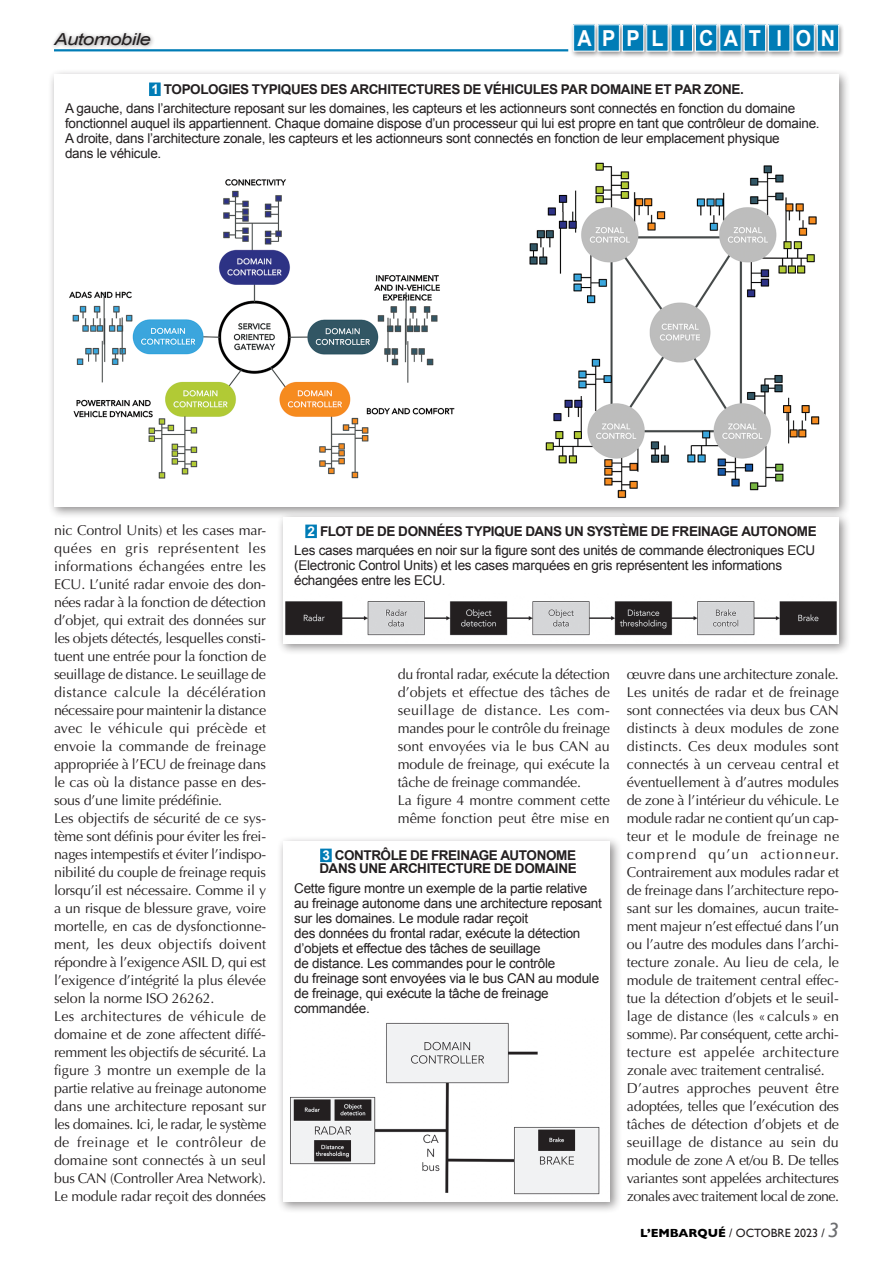
<style>
.page{position:relative;width:893px;height:1263px;background:#fff}
.page>*{position:absolute;margin:0;border:0;box-sizing:border-box;transform-origin:0 0}
.t1{font:700 22.05px "Arial";letter-spacing:.535em;color:#fff;scale:.9 1}
.t2{font:italic 16.5px "Arial";letter-spacing:-.03em;color:#231f20;scale:1.24 1}
.t3{font:14.25px/18px "Optima";letter-spacing:-.015em;color:#231f20}
.t4{font:13.5px/15px "Arial";letter-spacing:-.02em;color:#231f20}
.t5{font:700 13.5px/13.5px "Arial";letter-spacing:-.03em;color:#231f20}
.t6{font:12px "Gill Sans";color:#231f20}
.s1{font-weight:700;color:#fff}
.s2{font-weight:700}
.s3{color:#fff}
.s4{font-weight:700;color:#000}
.s5{font-style:italic;font-size:21px;color:#6c6d70}
</style>
<div class="page">
<div style="left:50px;top:30px;width:106px;height:20px;background:#231f20;opacity:.5"></div>
<hr style="left:54px;top:49px;width:514px;height:2px;background:#007cb6">
<div style="left:570px;top:23px;width:31px;height:35px;background:#231f20;opacity:.5"></div>
<div style="left:574px;top:25px;width:21px;height:26px;background:#007cb6"></div>
<div style="left:595px;top:23px;width:30px;height:35px;background:#231f20;opacity:.5"></div>
<div style="left:598px;top:25px;width:21px;height:26px;background:#007cb6"></div>
<div style="left:619px;top:23px;width:31px;height:35px;background:#231f20;opacity:.5"></div>
<div style="left:622px;top:25px;width:22px;height:26px;background:#007cb6"></div>
<div style="left:622px;top:24px;width:22px;height:27px;border:1px solid #fff"></div>
<div style="left:643px;top:23px;width:31px;height:35px;background:#231f20;opacity:.5"></div>
<div style="left:647px;top:25px;width:21px;height:26px;background:#007cb6"></div>
<div style="left:668px;top:23px;width:31px;height:35px;background:#231f20;opacity:.5"></div>
<div style="left:671px;top:25px;width:21px;height:26px;background:#007cb6"></div>
<div style="left:692px;top:23px;width:31px;height:35px;background:#231f20;opacity:.5"></div>
<div style="left:695px;top:25px;width:22px;height:26px;background:#007cb6"></div>
<div style="left:695px;top:24px;width:22px;height:27px;border:1px solid #fff"></div>
<div style="left:717px;top:23px;width:30px;height:35px;background:#231f20;opacity:.5"></div>
<div style="left:720px;top:25px;width:21px;height:26px;background:#007cb6"></div>
<div style="left:741px;top:23px;width:31px;height:35px;background:#231f20;opacity:.5"></div>
<div style="left:744px;top:25px;width:22px;height:26px;background:#007cb6"></div>
<div style="left:765px;top:23px;width:31px;height:35px;background:#231f20;opacity:.5"></div>
<div style="left:768px;top:25px;width:22px;height:26px;background:#007cb6"></div>
<div style="left:768px;top:24px;width:22px;height:27px;border:1px solid #fff"></div>
<div style="left:789px;top:23px;width:32px;height:35px;background:#231f20;opacity:.5"></div>
<div style="left:793px;top:25px;width:21px;height:26px;background:#007cb6"></div>
<div style="left:814px;top:23px;width:31px;height:35px;background:#231f20;opacity:.5"></div>
<div style="left:817px;top:25px;width:22px;height:26px;background:#007cb6"></div>
<div style="left:817px;top:24px;width:22px;height:27px;border:1px solid #fff"></div>
<div style="left:48px;top:68px;width:803px;height:451px;background:#231f20;opacity:.5"></div>
<div style="left:54px;top:74px;width:785px;height:433px;background:#fff"></div>
<img style="left:69px;top:162px;width:751px;height:337px">
<div style="left:277px;top:511px;width:574px;height:144px;background:#231f20;opacity:.5"></div>
<div style="left:283px;top:517px;width:555px;height:126px;background:#fff"></div>
<img style="left:285px;top:601px;width:552px;height:35px">
<div style="left:305px;top:525px;width:12px;height:13px;background:#007cb6"></div>
<div style="left:277px;top:835px;width:345px;height:378px;background:#231f20;opacity:.5"></div>
<div style="left:283px;top:841px;width:327px;height:360px;background:#fff"></div>
<img style="left:290px;top:1022px;width:310px;height:173px">
<div style="left:320px;top:849px;width:12px;height:13px;background:#007cb6"></div>
<div style="left:149px;top:83px;width:12px;height:13px;background:#007cb6"></div>
<p class="t2" style="left:54px;top:29px;width:80px">Automobile</p>
<h1 class="t1" style="left:577px;top:24px;width:288px">APPL I CAT I ON</h1>
<p class="t4" style="left:65px;top:80px;width:732px;line-height:19.2px;text-indent:86px"><span class="s1">1</span> <span class="s2">TOPOLOGIES TYPIQUES DES ARCHITECTURES DE VÉHICULES PAR DOMAINE ET PAR ZONE.<br></span>A gauche, dans l’architecture reposant sur les domaines, les capteurs et les actionneurs sont connectés en fonction du domaine</p>
<p class="t4" style="left:65px;top:116px;width:756px">fonctionnel auquel ils appartiennent. Chaque domaine dispose d’un processeur qui lui est propre en tant que contrôleur de domaine.<br>A droite, dans l’architecture zonale, les capteurs et les actionneurs sont connectés en fonction de leur emplacement physique<br>dans le véhicule.</p>
<p class="t3" style="left:54px;top:522px;width:214px">nic Control Units) et les cases mar&shy;quées en gris représentent les informations échangées entre les ECU. L’unité radar envoie des don&shy;nées radar à la fonction de détection d’objet, qui extrait des données sur les objets détectés, lesquelles consti&shy;tuent une entrée pour la fonction de seuillage de distance. Le seuillage de distance calcule la décélération nécessaire pour maintenir la distance avec le véhicule qui précède et envoie la commande de freinage appropriée à l’ECU de freinage dans le cas où la distance passe en des&shy;sous d’une limite prédéfinie.<br>Les objectifs de sécurité de ce sys&shy;tème sont définis pour éviter les frei&shy;nages intempestifs et éviter l’indispo&shy;nibilité du couple de freinage requis lorsqu’il est nécessaire. Comme il y a un risque de blessure grave, voire mortelle, en cas de dysfonctionne&shy;ment, les deux objectifs doivent répondre à l’exigence ASIL D, qui est l’exigence d’intégrité la plus élevée selon la norme ISO 26262.<br>Les architectures de véhicule de domaine et de zone affectent diffé&shy;remment les objectifs de sécurité. La figure 3 montre un exemple de la partie relative au freinage autonome dans une architecture reposant sur les domaines. Ici, le radar, le système de freinage et le contrôleur de domaine sont connectés à un seul bus CAN (Controller Area Network).<br>Le module radar reçoit des données</p>
<p class="t4" style="left:294px;top:522px;width:524px;line-height:19.2px;text-align:right"><span class="s1">2</span> <span class="s2">FLOT DE DE DONNÉES TYPIQUE DANS UN SYSTÈME DE FREINAGE AUTONOME<br></span>Les cases marquées en noir sur la figure sont des unités de commande électroniques ECU</p>
<p class="t4" style="left:294px;top:558px;width:489px">(Electronic Control Units) et les cases marquées en gris représentent les informations échangées entre les ECU.</p>
<p class="t3" style="left:398px;top:665px;width:214px">du frontal radar, exécute la détection d’objets et effectue des tâches de seuillage de distance. Les com&shy;mandes pour le contrôle du freinage sont envoyées via le bus CAN au module de freinage, qui exécute la tâche de freinage commandée.<br>La figure 4 montre comment cette même fonction peut être mise en</p>
<p class="t5" style="left:320px;top:849px;width:259px"><span class="s3">3</span> CONTRÔLE DE FREINAGE AUTONOME<br>DANS UNE ARCHITECTURE DE DOMAINE</p>
<p class="t4" style="left:294px;top:880px;width:309px">Cette figure montre un exemple de la partie relative au freinage autonome dans une architecture reposant sur les domaines. Le module radar reçoit<br>des données du frontal radar, exécute la détection d’objets et effectue des tâches de seuillage<br>de distance. Les commandes pour le contrôle<br>du freinage sont envoyées via le bus CAN au module de freinage, qui exécute la tâche de freinage commandée.</p>
<p class="t3" style="left:627px;top:665px;width:214px">œuvre dans une architecture zonale.<br>Les unités de radar et de freinage sont connectées via deux bus CAN distincts à deux modules de zone distincts. Ces deux modules sont connectés à un cerveau central et éventuellement à d’autres modules de zone à l’intérieur du véhicule. Le module radar ne contient qu’un cap&shy;teur et le module de freinage ne comprend qu’un actionneur.<br>Contrairement aux modules radar et de freinage dans l’architecture repo&shy;sant sur les domaines, aucun traite&shy;ment majeur n’est effectué dans l’un ou l’autre des modules dans l’archi&shy;tecture zonale. Au lieu de cela, le module de traitement central effec&shy;tue la détection d’objets et le seuil&shy;lage de distance (les «calculs» en somme). Par conséquent, cette archi&shy;tecture est appelée architecture zonale avec traitement centralisé.<br>D’autres approches peuvent être adoptées, telles que l’exécution des tâches de détection d’objets et de seuillage de distance au sein du module de zone A et/ou B. De telles variantes sont appelées architectures zonales avec traitement local de zone.</p>
<p class="t6" style="left:640px;top:1226px;width:200px"><span class="s4">L’EMBARQUÉ</span> / OCTOBRE 2023 / <span class="s5">3</span></p>
</div>
